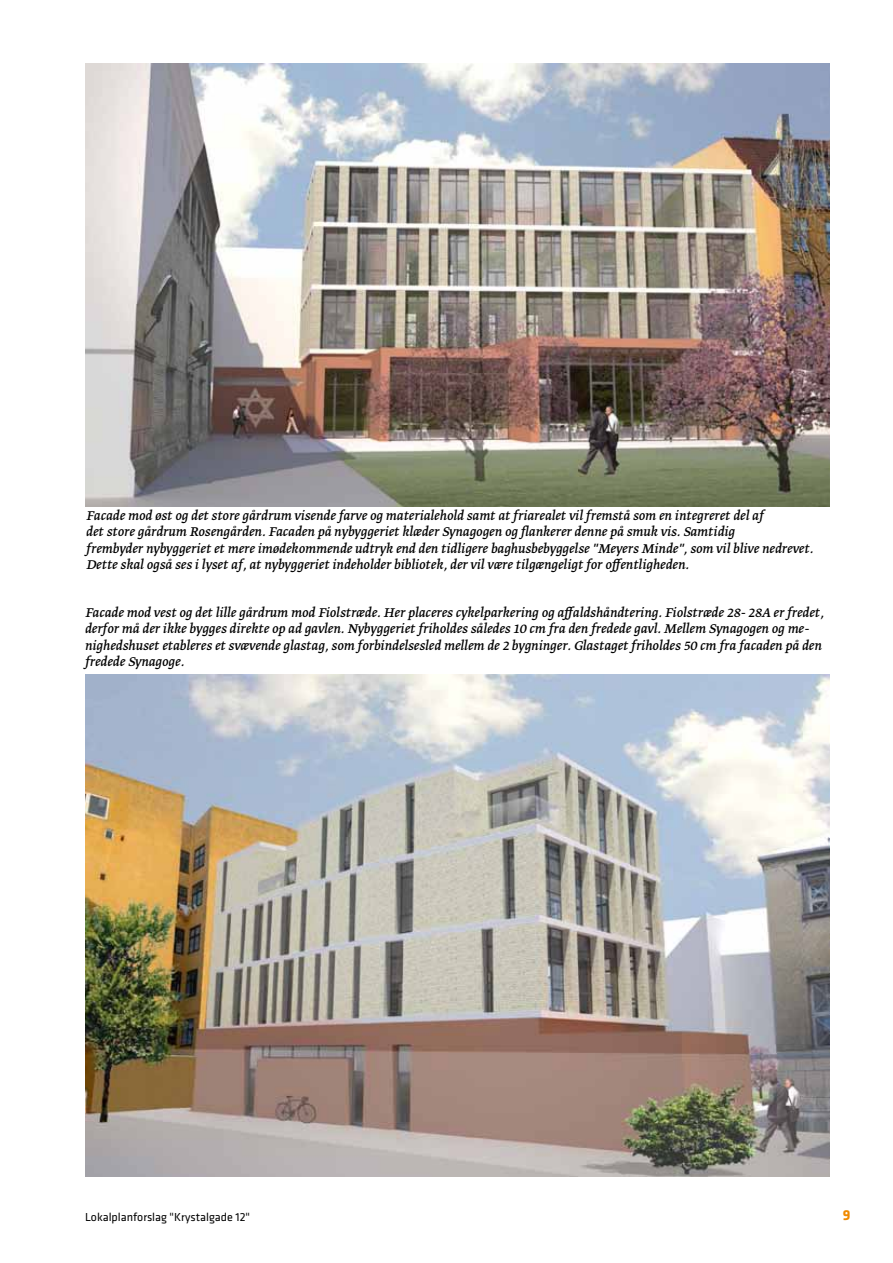
<style>
.page{position:relative;width:893px;height:1263px;background:#fff}
.page>*{position:absolute;margin:0;border:0;box-sizing:border-box;transform-origin:0 0}
.t1{font:italic 15px/16.5px "Greta Text";color:#000}
.t2{font:700 15px "Klavika";color:#f08a00}
.t3{font:12px "Klavika";color:#000}
</style>
<div class="page">
<img style="left:85px;top:64px;width:744px;height:442px">
<img style="left:85px;top:675px;width:744px;height:502px">
<p class="t1" style="left:86px;top:508px;width:728px">Facade mod øst og det store gårdrum visende farve og materialehold samt at friarealet vil fremstå som en integreret del af<br>det store gårdrum Rosengården. Facaden på nybyggeriet klæder Synagogen og flankerer denne på smuk vis. Samtidig<br>frembyder nybyggeriet et mere imødekommende udtryk end den tidligere baghusbebyggelse "Meyers Minde", som vil blive nedrevet.<br>Dette skal også ses i lyset af, at nybyggeriet indeholder bibliotek, der vil være tilgængeligt for offentligheden.</p>
<p class="t1" style="left:85px;top:605px;width:741px">Facade mod vest og det lille gårdrum mod Fiolstræde. Her placeres cykelparkering og affaldshåndtering. Fiolstræde 28- 28A er fredet, derfor må der ikke bygges direkte op ad gavlen. Nybyggeriet friholdes således 10 cm fra den fredede gavl. Mellem Synagogen og me&shy;nighedshuset etableres et svævende glastag, som forbindelsesled mellem de 2 bygninger. Glastaget friholdes 50 cm fra facaden på den fredede Synagoge.</p>
<p class="t3" style="left:85px;top:1212px;width:166px">Lokalplanforslag "Krystalgade 12"</p>
<p class="t2" style="left:843px;top:1209px;width:9px">9</p>
</div>
